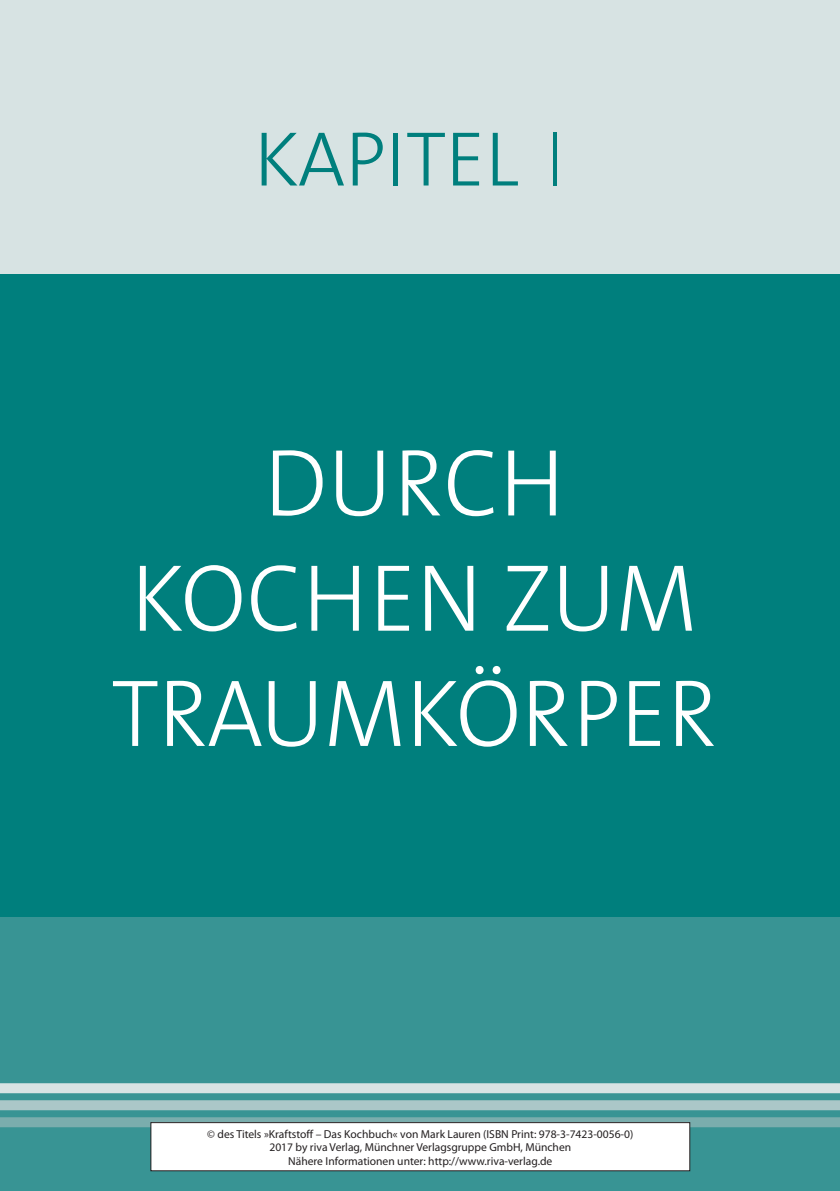
<style>
.page{position:relative;width:840px;height:1191px;background:#fff}
.page>*{position:absolute;margin:0;border:0;box-sizing:border-box;transform-origin:0 0}
.t1{font:300 96px/115.2px "The Sans";color:#fff;scale:.96 1}
.t2{font:300 78px "The Sans";color:#007f7d}
.t3{font:11.6px/13.4px "Myriad Pro";color:#231f20;text-align:center}
.s1{font-family:"Gill Sans"}
</style>
<div class="page">
<div style="left:0;top:0;width:839px;height:1191px;background:#007f7d"></div>
<div style="left:0;top:0;width:839px;height:274px;background:#d7e3e3"></div>
<div style="left:0;top:917px;width:839px;height:274px;background:#389494"></div>
<div style="left:0;top:1083px;width:839px;height:10px;background:#d7e3e3"></div>
<div style="left:0;top:1100px;width:839px;height:10px;background:#abc7c8"></div>
<div style="left:0;top:1117px;width:839px;height:10px;background:#7aadad"></div>
<div style="left:151px;top:1122px;width:538px;height:48px;background:#fff"></div>
<div style="left:150px;top:1122px;width:539px;height:49px;border:1px solid #231f20"></div>
<h2 class="t2" style="left:254px;top:95px;width:322px">KAPITEL <span class="s1">1</span></h2>
<h1 class="t1" style="left:111px;top:422px;width:600px;text-indent:153px">DURCH<br>KOCHEN ZUM<br>TR AUMKÖRPER</h1>
<p class="t3" style="left:207px;top:1127px;width:427px">© des Titels »Kraftstoff – Das Kochbuch« von Mark Lauren (ISBN Print: 978-3-7423-0056-0)<br>2017 by riva Verlag, Münchner Verlagsgruppe GmbH, München<br>Nähere Informationen unter: http://www.riva-verlag.de</p>
</div>
